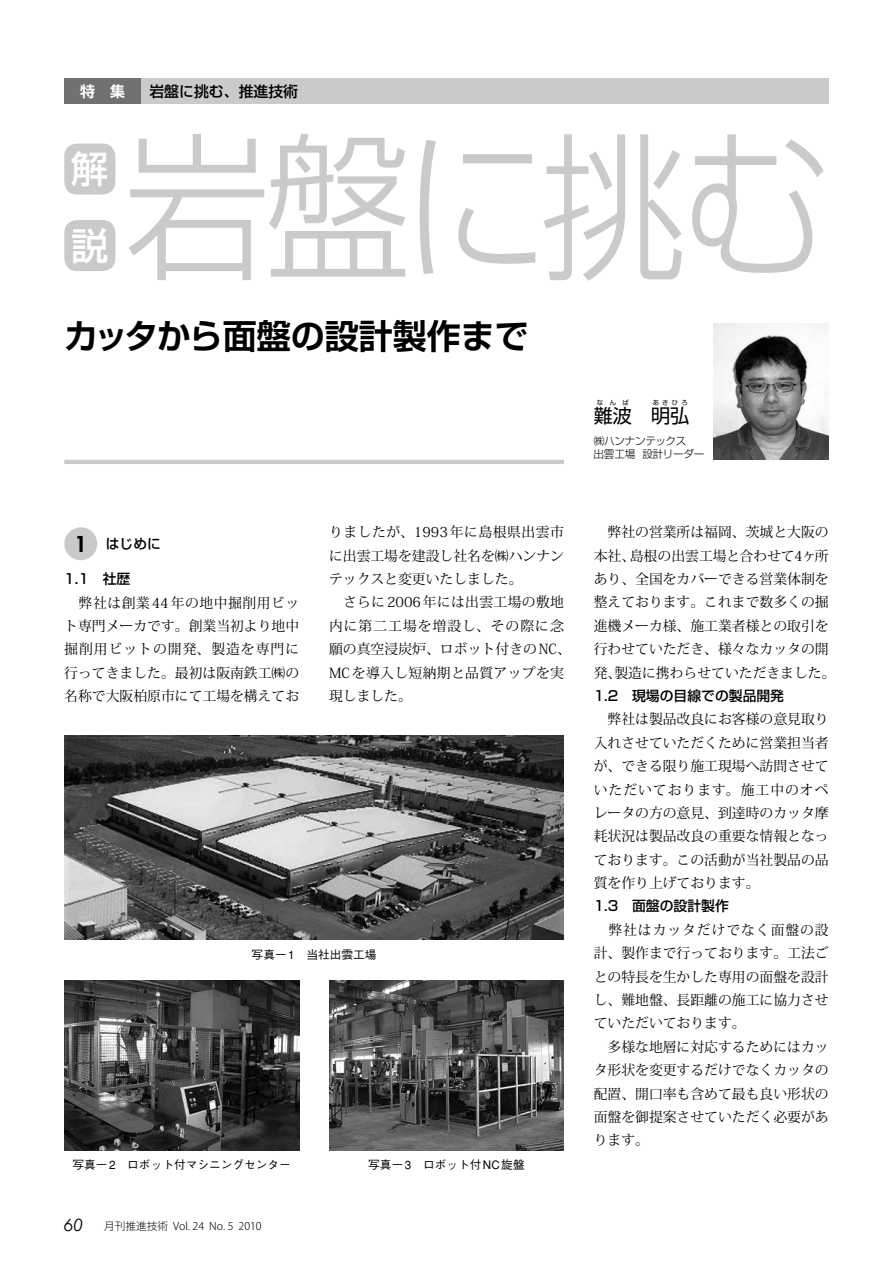
<style>
.page{position:relative;width:893px;height:1263px;background:#fff}
.page>*{position:absolute;margin:0;border:0;box-sizing:border-box;transform-origin:0 0}
.t1{font:300 159.45px "Shin Go Pro";letter-spacing:-.05em;color:#c9caca;scale:.92 1}
.t2{font:500 37.2px/76.5px "Shin Go Pro";color:#fff}
.t3{font:700 34.05px "Shin Go De";color:#000}
.t4{font:19.2px "Shin Go Pro";color:#000}
.t5{font:500 14.85px "Shin Go Pro";color:#000}
.t6{font:700 14.85px "Shin Go De";color:#fff}
.t7{font:13.8px/23.4px "Koz Min Pr 6 N";color:#000;text-align:justify}
.t8{font:13.8px/23.4px "Koz Min Pr 6 N";letter-spacing:.025em;color:#000}
.t9{font:500 13.8px "Shin Go Pro";color:#000}
.t10{font:500 11.7px "Gothic BBB";color:#000}
.t11{font:300 10.65px "Koz Go Pr 6 N";color:#000}
.t12{font:300 10.65px/12.8px "Shin Go Pro";letter-spacing:-.03em;color:#000}
.t13{font:6.45px "Shin Go Pro";letter-spacing:.5em;color:#000}
.s1{font-family:"Futura";font-weight:800;font-size:21.3px}
.s2{font-family:"Century Gothic";font-weight:400;font-style:italic;font-size:16.95px}
</style>
<div class="page">
<div style="left:64px;top:527px;width:33px;height:33px;background:#c9caca;border-radius:50%"></div>
<div style="left:64px;top:79px;width:765px;height:25px;background:#c9caca"></div>
<div style="left:64px;top:79px;width:77px;height:25px;background:#727171"></div>
<img style="left:714px;top:323px;width:115px;height:136px">
<hr style="left:64px;top:460px;width:500px;height:4px;background:#c9caca">
<div style="left:64px;top:144px;width:51px;height:51px;background:#c9caca;border-radius:13px"></div>
<div style="left:64px;top:220px;width:51px;height:51px;background:#c9caca;border-radius:13px"></div>
<img style="left:64px;top:980px;width:235px;height:170px">
<img style="left:329px;top:980px;width:235px;height:170px">
<img style="left:64px;top:736px;width:500px;height:204px">
<p class="t6" style="left:80px;top:82px;width:46px">特　集</p>
<p class="t5" style="left:149px;top:79px;width:150px">岩盤に挑む、推進技術</p>
<h2 class="t2" style="left:71px;top:126px;width:39px">解説</h2>
<h1 class="t1" style="left:124px;top:76px;width:767px">岩盤に挑む</h1>
<h3 class="t3" style="left:64px;top:313px;width:466px">カッタから面盤の設計製作まで</h3>
<p class="t13" style="left:597px;top:397px;width:33px">なんば</p>
<p class="t13" style="left:653px;top:397px;width:37px">あきひろ</p>
<p class="t12" style="left:594px;top:433px;width:112px">㈱ハンナンテックス<br>出雲工場 設計リーダー</p>
<h3 class="t4" style="left:594px;top:400px;width:97px">難波 明弘</h3>
<p class="t8" style="left:329px;top:521px;width:243px">りましたが、1993年に島根県出雲市に出雲工場を建設し社名を㈱ハンナンテックスと変更いたしました。<br>　さらに 2006年には出雲工場の敷地内に第二工場を増設し、その際に念願の真空浸炭炉、ロボット付きの NC、<br>MCを導入し短納期と品質アップを実現しました。</p>
<p class="t7" style="left:594px;top:521px;width:243px;text-align:left">　弊社の営業所は福岡、茨城と大阪の本社、島根の出雲工場と合わせて4ヶ所あり、全国をカバーできる営業体制を整えております。これまで数多くの掘進機メーカ様、施工業者様との取引を行わせていただき、様々なカッタの開発、製造に携わらせていただきました。</p>
<p class="t9" style="left:75px;top:532px;width:88px"><span class="s1">1</span> はじめに</p>
<p class="t9" style="left:64px;top:567px;width:68px">1.1　社歴</p>
<p class="t7" style="left:64px;top:591px;width:236px">　弊社は創業44年の地中掘削用ビット専門メーカです。創業当初より地中掘削用ビットの開発、製造を専門に行ってきました。最初は阪南鉄工㈱の名称で大阪柏原市にて工場を構えてお</p>
<p class="t9" style="left:594px;top:684px;width:192px">1.2　現場の目線での製品開発</p>
<p class="t7" style="left:594px;top:708px;width:236px">　弊社は製品改良にお客様の意見取り入れさせていただくために営業担当者が、できる限り施工現場へ訪問させていただいております。施工中のオペレータの方の意見、到達時のカッタ摩耗状況は製品改良の重要な情報となっております。この活動が当社製品の品質を作り上げております。</p>
<p class="t9" style="left:594px;top:895px;width:137px">1.3　面盤の設計製作</p>
<p class="t7" style="left:594px;top:918px;width:236px;text-align:left">　弊社はカッタだけでなく面盤の設計、製作まで行っております。工法ごとの特長を生かした専用の面盤を設計し、難地盤、長距離の施工に協力させていただいております。<br>　多様な地層に対応するためにはカッタ形状を変更するだけでなくカッタの配置、開口率も含めて最も良い形状の面盤を御提案させていただく必要があります。</p>
<p class="t10" style="left:252px;top:947px;width:126px">写真− 1　当社出雲工場</p>
<p class="t10" style="left:73px;top:1158px;width:220px">写真− 2　ロボット付マシニングセンター</p>
<p class="t10" style="left:368px;top:1158px;width:158px">写真− 3　ロボット付 NC旋盤</p>
<p class="t11" style="left:64px;top:1220px;width:199px"><span class="s2">60</span> 月刊推進技術 Vol. 24 No. 5 2010</p>
</div>
